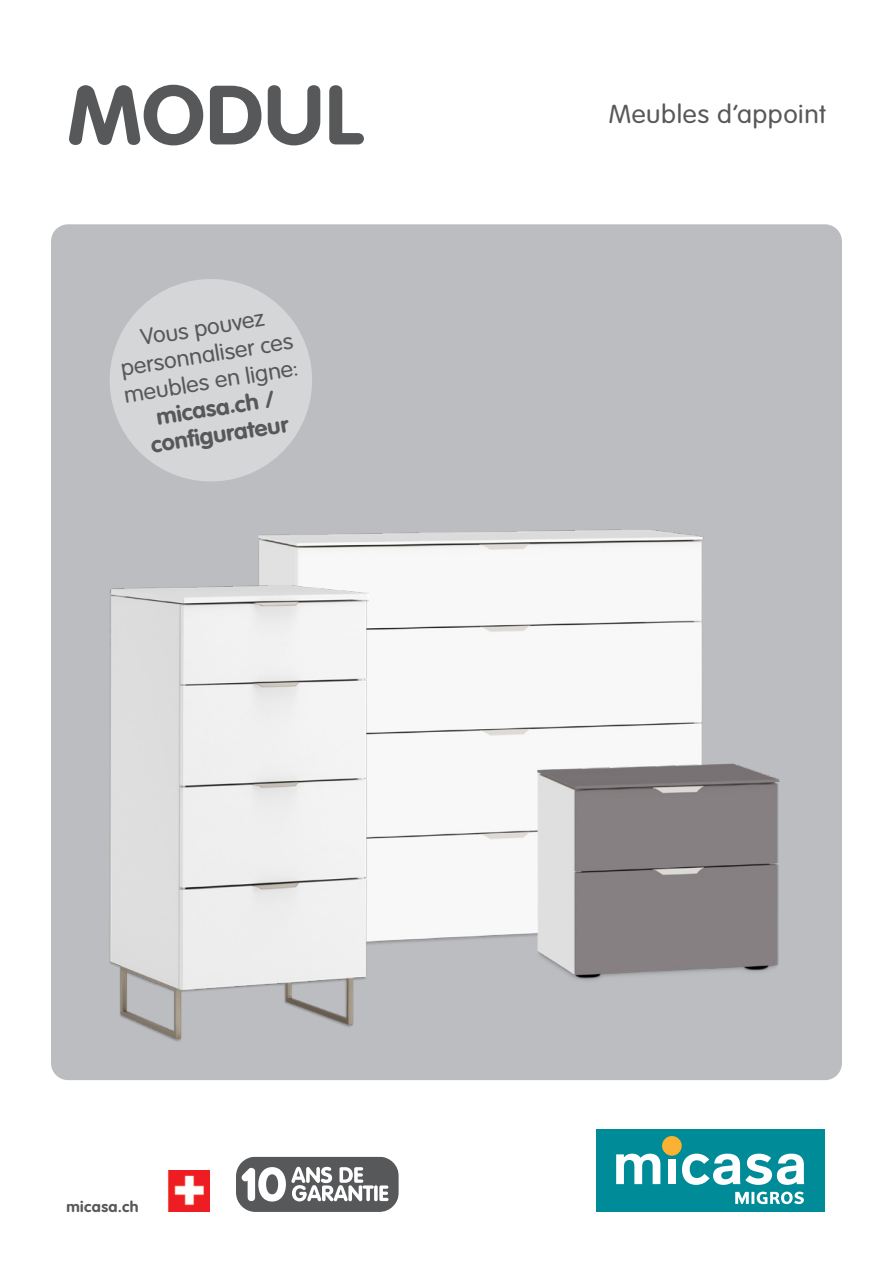
<style>
.page{position:relative;width:893px;height:1263px;background:#fff}
.page>*{position:absolute;margin:0;border:0;box-sizing:border-box;transform-origin:0 0}
.t1{font:700 82.5px "VAG Rounded Std";letter-spacing:.01em;color:#57585a;scale:1.05 1}
.t2{font:300 25.5px "VAG Rounded Std";letter-spacing:.02em;color:#57585a;scale:1.05 1}
.t3{font:300 22.5px/27px "VAG Rounded Std";color:#57585a;text-align:center;scale:1.05 1}
.t4{font:700 22.5px/27px "VAG Rounded Std";color:#57585a;text-align:center;scale:1.05 1}
.t5{font:700 15px "VAG Rounded Std";letter-spacing:.03em;color:#57585a;scale:1.05 1}
</style>
<div class="page">
<div style="left:51px;top:224px;width:791px;height:856px;background:#bcbdc0;border-radius:17px"></div>
<img style="left:258px;top:529px;width:446px;height:415px">
<div style="left:109px;top:585px;width:261px;height:457px;background:#231f20;opacity:.3"></div>
<img style="left:111px;top:585px;width:257px;height:453px">
<img style="left:526px;top:753px;width:254px;height:227px">
<div style="left:596px;top:1129px;width:228px;height:82px;background:#008b99"></div>
<svg style="left:735px;top:1191px;width:69px;height:13px"></svg>
<svg style="left:616px;top:1153px;width:44px;height:31px"></svg>
<div style="left:662px;top:1136px;width:20px;height:20px;background:#fbb131;border-radius:50%"></div>
<div style="left:668px;top:1159px;width:8px;height:25px;background:#fff"></div>
<svg style="left:682px;top:1153px;width:122px;height:32px"></svg>
<img style="left:167px;top:1170px;width:43px;height:41px">
<svg style="left:110px;top:279px;width:202px;height:203px;fill:#d5d6d8"></svg>
<svg style="left:236px;top:1157px;width:163px;height:55px"></svg>
<h1 class="t1" style="left:67px;top:67px;width:283px">MODUL</h1>
<p class="t3" style="left:114px;top:329px;width:169px;rotate:-9deg">Vous pouvez personnaliser ces meubles en ligne:</p>
<p class="t4" style="left:145px;top:406px;width:134px;rotate:-9deg">micasa.ch / confi gurateur</p>
<p class="t2" style="left:609px;top:99px;width:208px">Meubles d’appoint</p>
<p class="t5" style="left:66px;top:1198px;width:70px">micasa.ch</p>
</div>
